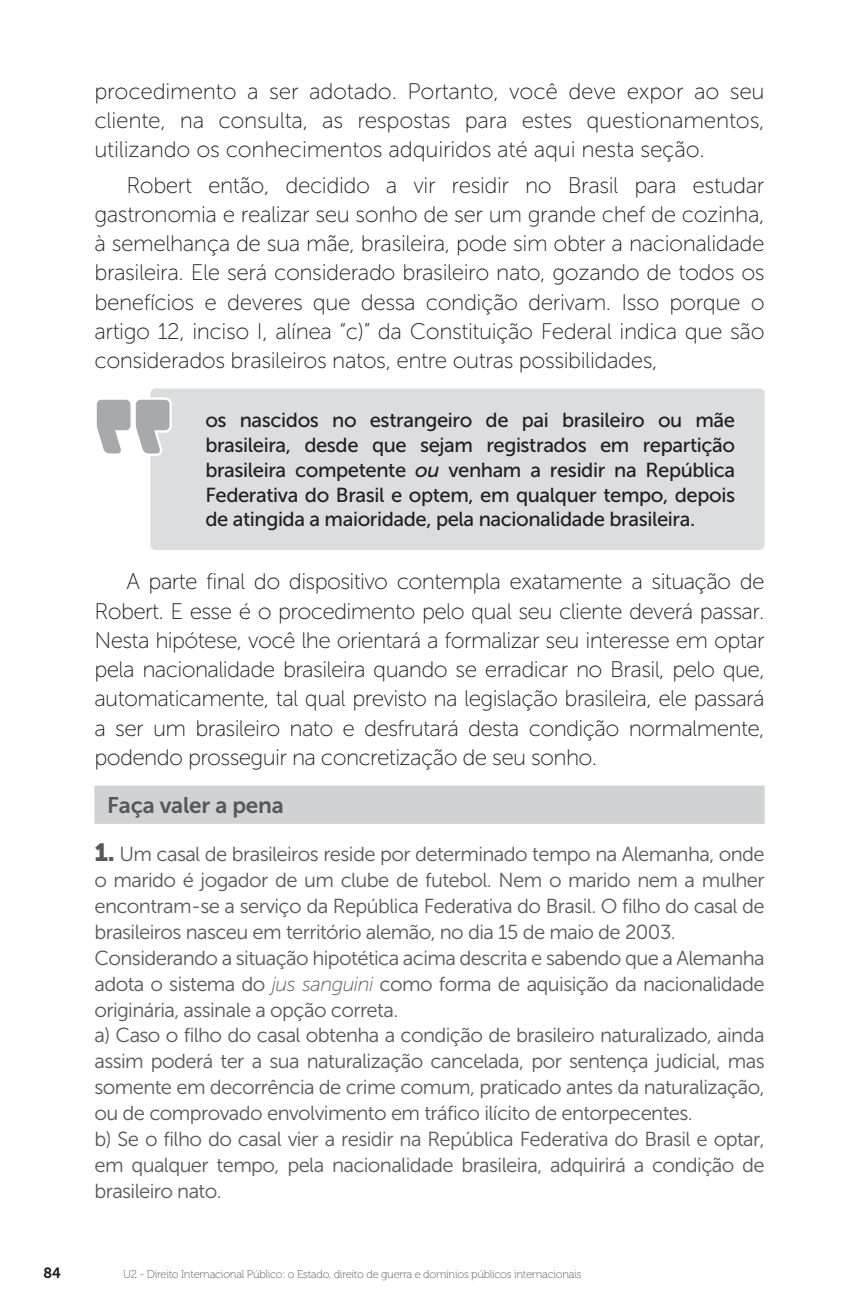
<style>
.page{position:relative;width:862px;height:1307px;background:#fff}
.page>*{position:absolute;margin:0;border:0;box-sizing:border-box;transform-origin:0 0}
.t1{font:22.5px/29.2px "Museo Sans 100";letter-spacing:-.02em;color:#231f20;text-align:justify}
.t2{font:22.5px "Museo Sans 700";letter-spacing:-.01em;color:#57585a}
.t3{font:20.25px/25.9px "Museo Sans 300";letter-spacing:-.03em;color:#57585a}
.t4{font:20.25px/24.8px "Museo Sans 500";letter-spacing:-.02em;color:#231f20;text-align:justify}
.t5{font:14.85px "Museo 700";color:#231f20}
.t6{font:11.25px "Museo 100";letter-spacing:-.02em;color:#57585a}
.s1{font-style:italic}
.s2{font-family:"Museo Sans 900";font-size:24.75px}
.s3{font-family:"Museo Sans 100";font-style:italic}
</style>
<div class="page">
<div style="left:150px;top:388px;width:614px;height:162px;background:#dcdddf;border-radius:5px"></div>
<svg style="left:96px;top:397px;width:76px;height:59px"></svg>
<div style="left:94px;top:785px;width:670px;height:39px;background:#d1d2d4;border:2px solid #d1d2d4"></div>
<p class="t1" style="left:94px;top:76px;width:671px">procedimento a ser adotado. Portanto, você deve expor ao seu cliente, na consulta, as respostas para estes questionamentos, utilizando os conhecimentos adquiridos até aqui nesta seção.</p>
<p class="t1" style="left:94px;top:170px;width:671px;text-indent:32px">Robert então, decidido a vir residir no Brasil para estudar gastronomia e realizar seu sonho de ser um grande chef de cozinha, à semelhança de sua mãe, brasileira, pode sim obter a nacionalidade brasileira. Ele será considerado brasileiro nato, gozando de todos os benefícios e deveres que dessa condição derivam. Isso porque o artigo 12, inciso I, alínea “c)” da Constituição Federal indica que são considerados brasileiros natos, entre outras possibilidades,</p>
<p class="t4" style="left:205px;top:408px;width:531px">os nascidos no estrangeiro de pai brasileiro ou mãe brasileira, desde que sejam registrados em repartição brasileira competente <span class="s1">ou</span> venham a residir na República Federativa do Brasil e optem, em qualquer tempo, depois de atingida a maioridade, pela nacionalidade brasileira.</p>
<p class="t1" style="left:94px;top:567px;width:671px;text-indent:32px">A parte final do dispositivo contempla exatamente a situação de Robert. E esse é o procedimento pelo qual seu cliente deverá passar.<br>Nesta hipótese, você lhe orientará a formalizar seu interesse em optar pela nacionalidade brasileira quando se erradicar no Brasil, pelo que, automaticamente, tal qual previsto na legislação brasileira, ele passará a ser um brasileiro nato e desfrutará desta condição normalmente, podendo prosseguir na concretização de seu sonho.</p>
<p class="t2" style="left:107px;top:793px;width:178px">Faça valer a pena</p>
<p class="t3" style="left:94px;top:841px;width:671px"><span class="s2">1.</span> Um casal de brasileiros reside por determinado tempo na Alemanha, onde o marido é jogador de um clube de futebol. Nem o marido nem a mulher encontram-se a serviço da República Federativa do Brasil. O filho do casal de brasileiros nasceu em território alemão, no dia 15 de maio de 2003.<br>Considerando a situação hipotética acima descrita e sabendo que a Alemanha adota o sistema do <span class="s3">jus sanguini</span> como forma de aquisição da nacionalidade originária, assinale a opção correta.<br>a) Caso o filho do casal obtenha a condição de brasileiro naturalizado, ainda assim poderá ter a sua naturalização cancelada, por sentença judicial, mas somente em decorrência de crime comum, praticado antes da naturalização, ou de comprovado envolvimento em tráfico ilícito de entorpecentes.<br>b) Se o filho do casal vier a residir na República Federativa do Brasil e optar, em qualquer tempo, pela nacionalidade brasileira, adquirirá a condição de brasileiro nato.</p>
<p class="t5" style="left:43px;top:1264px;width:19px">84</p>
<p class="t6" style="left:123px;top:1268px;width:460px">U2 - Direito Internacional Público: o Estado, direito de guerra e domínios públicos internacionais</p>
</div>
